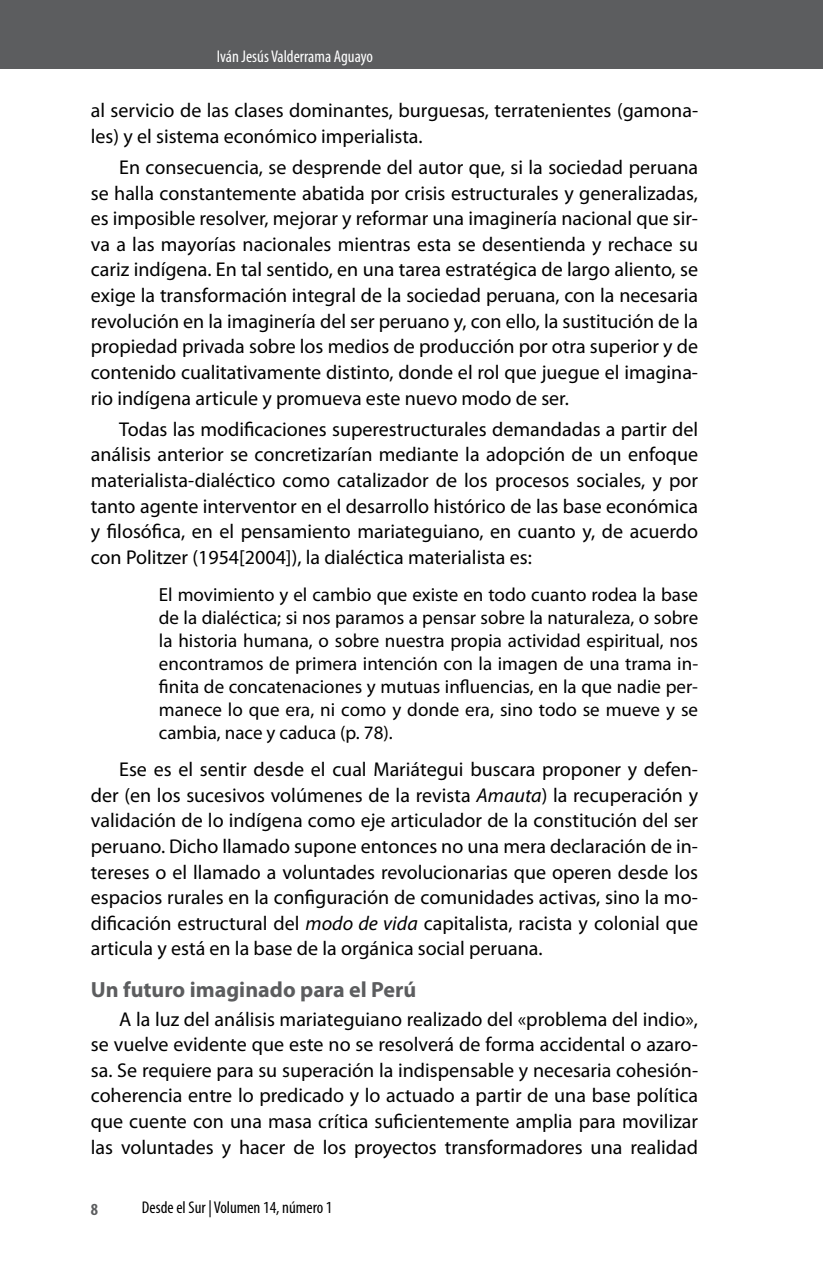
<style>
.page{position:relative;width:823px;height:1265px;background:#fff}
.page>*{position:absolute;margin:0;border:0;box-sizing:border-box;transform-origin:0 0}
.t1{font:700 22px "Myriad Pro";color:#5c5d5f}
.t2{font:20px/25.6px "Myriad Pro";color:#000;text-align:justify}
.t3{font:19px/23px "Myriad Pro";color:#000;text-align:justify}
.t4{font:condensed 17px "Myriad Pro";color:#000}
.t5{font:condensed 17px "Myriad Pro";color:#fff}
.t6{font:700 condensed 17px "Myriad Pro";color:#5c5d5f}
.s1{font-style:italic}
</style>
<div class="page">
<div style="left:0;top:0;width:822px;height:68px;background:#5c5d5f"></div>
<p class="t5" style="left:217px;top:46px;width:157px">Iván Jesús Valderrama Aguayo</p>
<p class="t2" style="left:91px;top:97px;width:608px">al servicio de las clases dominantes, burguesas, terratenientes (gamona&shy;les) y el sistema económico imperialista.</p>
<p class="t2" style="left:91px;top:154px;width:608px;text-indent:28px">En consecuencia, se desprende del autor que, si la sociedad peruana se halla constantemente abatida por crisis estructurales y generalizadas, es imposible resolver, mejorar y reformar una imaginería nacional que sir&shy;va a las mayorías nacionales mientras esta se desentienda y rechace su cariz indígena. En tal sentido, en una tarea estratégica de largo aliento, se exige la transformación integral de la sociedad peruana, con la necesaria revolución en la imaginería del ser peruano y, con ello, la sustitución de la propiedad privada sobre los medios de producción por otra superior y de contenido cualitativamente distinto, donde el rol que juegue el imagina&shy;rio indígena articule y promueva este nuevo modo de ser.</p>
<p class="t2" style="left:91px;top:416px;width:608px;text-indent:28px">Todas las modificaciones superestructurales demandadas a partir del análisis anterior se concretizarían mediante la adopción de un enfoque materialista-dialéctico como catalizador de los procesos sociales, y por tanto agente interventor en el desarrollo histórico de las base económica y filosófica, en el pensamiento mariateguiano, en cuanto y, de acuerdo con Politzer (1954[2004]), la dialéctica materialista es:</p>
<p class="t3" style="left:159px;top:583px;width:540px">El movimiento y el cambio que existe en todo cuanto rodea la base de la dialéctica; si nos paramos a pensar sobre la naturaleza, o sobre la historia humana, o sobre nuestra propia actividad espiritual, nos encontramos de primera intención con la imagen de una trama in&shy;finita de concatenaciones y mutuas influencias, en la que nadie per&shy;manece lo que era, ni como y donde era, sino todo se mueve y se cambia, nace y caduca (p. 78).</p>
<p class="t2" style="left:91px;top:756px;width:608px;text-indent:28px">Ese es el sentir desde el cual Mariátegui buscara proponer y defen&shy;der (en los sucesivos volúmenes de la revista <span class="s1">Amauta</span>) la recuperación y validación de lo indígena como eje articulador de la constitución del ser peruano. Dicho llamado supone entonces no una mera declaración de in&shy;tereses o el llamado a voluntades revolucionarias que operen desde los espacios rurales en la configuración de comunidades activas, sino la mo&shy;dificación estructural del <span class="s1">modo de vida</span> capitalista, racista y colonial que articula y está en la base de la orgánica social peruana.</p>
<p class="t1" style="left:91px;top:975px;width:327px">Un futuro imaginado para el Perú</p>
<p class="t2" style="left:91px;top:1005px;width:608px;text-indent:28px">A la luz del análisis mariateguiano realizado del «problema del indio», se vuelve evidente que este no se resolverá de forma accidental o azaro&shy;sa. Se requiere para su superación la indispensable y necesaria cohesión&shy;coherencia entre lo predicado y lo actuado a partir de una base política que cuente con una masa crítica suficientemente amplia para movilizar las voluntades y hacer de los proyectos transformadores una realidad</p>
<p class="t6" style="left:91px;top:1198px;width:9px">8</p>
<p class="t4" style="left:142px;top:1196px;width:192px">Desde el Sur | Volumen 14, número 1</p>
</div>
